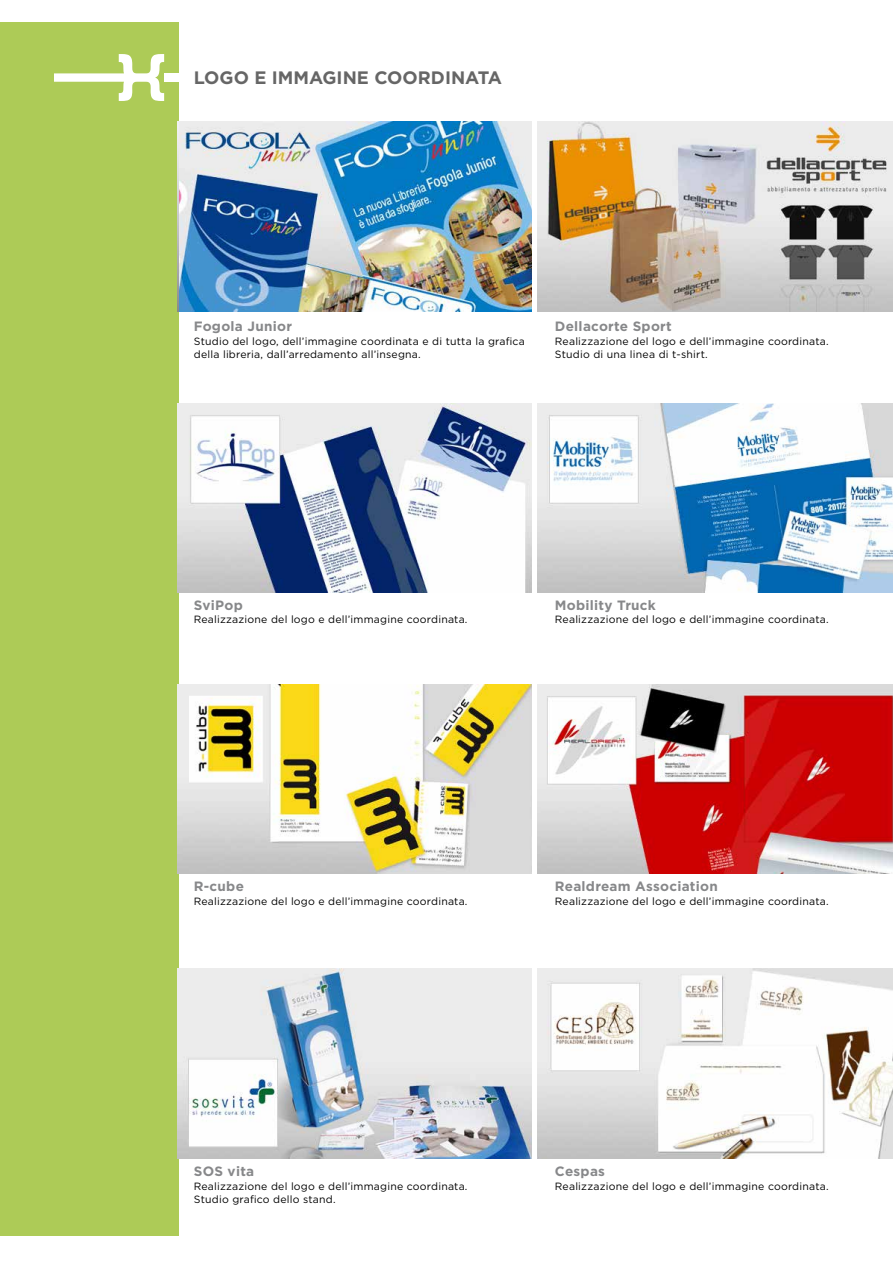
<style>
.page{position:relative;width:893px;height:1263px;background:#fff}
.page>*{position:absolute;margin:0;border:0;box-sizing:border-box;transform-origin:0 0}
.t1{font:700 18px "Gotham";color:#666}
.t2{font:700 13.5px "Gotham";letter-spacing:.02em;color:#87888a}
.t3{font:10.5px/13.5px "Gotham";letter-spacing:.02em;color:#000}
</style>
<div class="page">
<div style="left:0;top:23px;width:179px;height:1213px;background:#adcb57"></div>
<div style="left:164px;top:73px;width:15px;height:9px;background:#fff"></div>
<svg style="left:54px;top:54px;width:110px;height:47px"></svg>
<img style="left:178px;top:969px;width:354px;height:189px">
<img style="left:538px;top:969px;width:355px;height:189px">
<img style="left:178px;top:684px;width:354px;height:190px">
<img style="left:538px;top:684px;width:355px;height:190px">
<img style="left:178px;top:403px;width:354px;height:189px">
<img style="left:538px;top:403px;width:355px;height:189px">
<img style="left:180px;top:122px;width:352px;height:189px">
<img style="left:538px;top:122px;width:355px;height:189px">
<h1 class="t1" style="left:194px;top:66px;width:310px">LOGO E IMMAGINE COORDINATA</h1>
<p class="t2" style="left:194px;top:317px;width:100px">Fogola Junior</p>
<p class="t3" style="left:194px;top:334px;width:332px">Studio del logo, dell’immagine coordinata e di tutta la grafica della libreria, dall’arredamento all’insegna.</p>
<p class="t2" style="left:555px;top:317px;width:118px">Dellacorte Sport</p>
<p class="t3" style="left:555px;top:334px;width:275px">Realizzazione del logo e dell’immagine coordinata.<br>Studio di una linea di t-shirt.</p>
<p class="t2" style="left:194px;top:596px;width:50px">SviPop</p>
<p class="t3" style="left:194px;top:612px;width:275px">Realizzazione del logo e dell’immagine coordinata.</p>
<p class="t2" style="left:555px;top:596px;width:102px">Mobility Truck</p>
<p class="t3" style="left:555px;top:612px;width:275px">Realizzazione del logo e dell’immagine coordinata.</p>
<p class="t2" style="left:194px;top:878px;width:52px">R-cube</p>
<p class="t3" style="left:194px;top:894px;width:275px">Realizzazione del logo e dell’immagine coordinata.</p>
<p class="t2" style="left:555px;top:878px;width:164px">Realdream Association</p>
<p class="t3" style="left:555px;top:894px;width:275px">Realizzazione del logo e dell’immagine coordinata.</p>
<p class="t2" style="left:194px;top:1162px;width:62px">SOS vita</p>
<p class="t3" style="left:194px;top:1179px;width:275px">Realizzazione del logo e dell’immagine coordinata.<br>Studio grafico dello stand.</p>
<p class="t2" style="left:555px;top:1162px;width:52px">Cespas</p>
<p class="t3" style="left:555px;top:1179px;width:275px">Realizzazione del logo e dell’immagine coordinata.</p>
</div>
